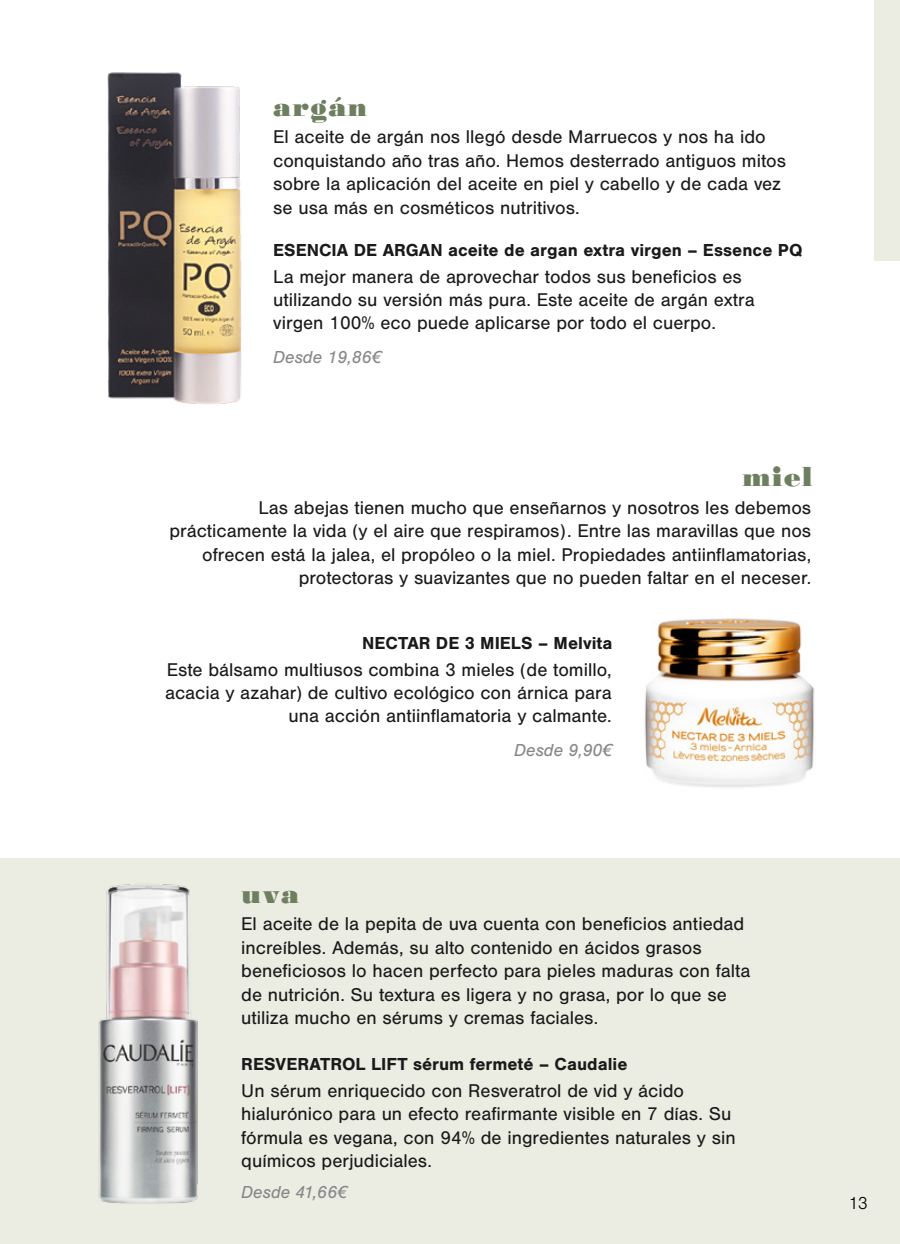
<style>
.page{position:relative;width:900px;height:1244px;background:#fff}
.page>*{position:absolute;margin:0;border:0;box-sizing:border-box;transform-origin:0 0}
.t1{font:29.25px "Gourmandise";letter-spacing:.04em;color:#6e7f60}
.t2{font:19.12px/23.4px "Nimbus San";color:#1a1a1a}
.t3{font:700 18px "Nimbus San";color:#1a1a1a}
.t4{font:italic 18px "Nimbus San";color:#878689}
.t5{font:300 18px "Nimbus San";color:#000}
</style>
<div class="page">
<div style="left:0;top:858px;width:899px;height:386px;background:#ebede2"></div>
<img style="left:107px;top:72px;width:135px;height:333px">
<img style="left:98px;top:884px;width:100px;height:320px">
<div style="left:874px;top:0;width:25px;height:261px;background:#ebede2"></div>
<img style="left:644px;top:618px;width:171px;height:170px">
<h1 class="t1" style="left:273px;top:90px;width:96px">argán</h1>
<p class="t2" style="left:273px;top:126px;width:514px">El aceite de argán nos llegó desde Marruecos y nos ha ido conquistando año tras año. Hemos desterrado antiguos mitos sobre la aplicación del aceite en piel y cabello y de cada vez se usa más en cosméticos nutritivos.</p>
<p class="t3" style="left:273px;top:240px;width:530px">ESENCIA DE ARGAN aceite de argan extra virgen – Essence PQ</p>
<p class="t2" style="left:273px;top:265px;width:483px">La mejor manera de aprovechar todos sus beneficios es utilizando su versión más pura. Este aceite de argán extra virgen 100% eco puede aplicarse por todo el cuerpo.</p>
<p class="t4" style="left:273px;top:347px;width:111px">Desde 19,86€</p>
<h1 class="t1" style="left:742px;top:461px;width:72px">miel</h1>
<p class="t2" style="left:169px;top:496px;width:643px;text-align:right">Las abejas tienen mucho que enseñarnos y nosotros les debemos prácticamente la vida (y el aire que respiramos). Entre las maravillas que nos ofrecen está la jalea, el propóleo o la miel. Propiedades antiinflamatorias, protectoras y suavizantes que no pueden faltar en el neceser.</p>
<p class="t3" style="left:362px;top:633px;width:252px">NECTAR DE 3 MIELS – Melvita</p>
<p class="t2" style="left:165px;top:658px;width:448px;text-align:right">Este bálsamo multiusos combina 3 mieles (de tomillo, acacia y azahar) de cultivo ecológico con árnica para una acción antiinflamatoria y calmante.</p>
<p class="t4" style="left:514px;top:740px;width:100px">Desde 9,90€</p>
<h1 class="t1" style="left:241px;top:877px;width:59px">uva</h1>
<p class="t2" style="left:241px;top:912px;width:510px">El aceite de la pepita de uva cuenta con beneficios antiedad increíbles. Además, su alto contenido en ácidos grasos beneficiosos lo hacen perfecto para pieles maduras con falta de nutrición. Su textura es ligera y no grasa, por lo que se utiliza mucho en sérums y cremas faciales.</p>
<p class="t3" style="left:241px;top:1054px;width:387px">RESVERATROL LIFT sérum fermeté – Caudalie</p>
<p class="t2" style="left:241px;top:1079px;width:496px">Un sérum enriquecido con Resveratrol de vid y ácido hialurónico para un efecto reafirmante visible en 7 días. Su fórmula es vegana, con 94% de ingredientes naturales y sin químicos perjudiciales.</p>
<p class="t4" style="left:241px;top:1182px;width:108px">Desde 41,66€</p>
<p class="t5" style="left:848px;top:1193px;width:21px">13</p>
</div>
